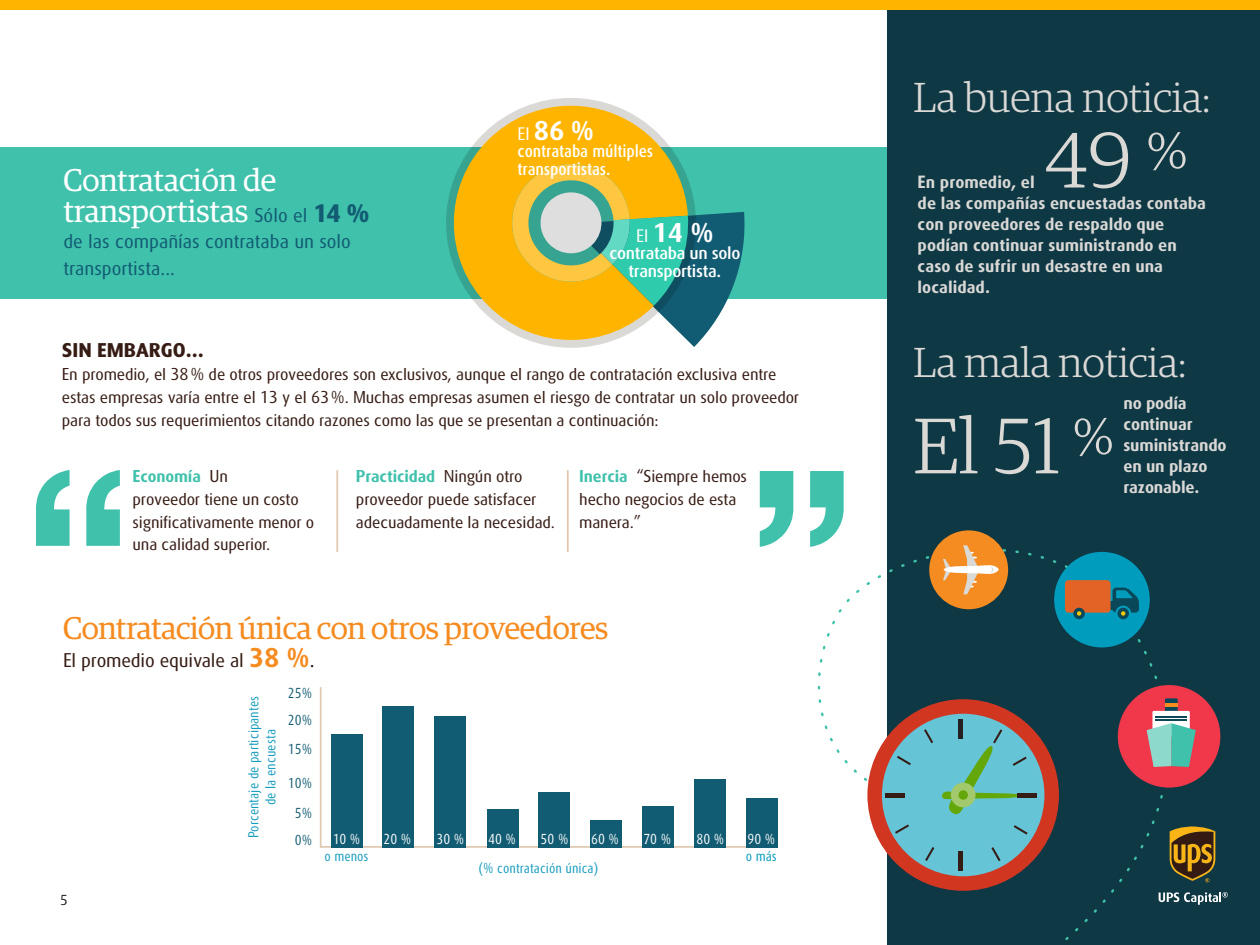
<style>
.page{position:relative;width:1260px;height:945px;background:#fff}
.page>*{position:absolute;margin:0;border:0;box-sizing:border-box;transform-origin:0 0}
.t1{font:300 78.75px "Guardian Egyp";color:#dad9d6}
.t2{font:300 42px "Guardian Egyp";color:#dad9d6}
.t3{font:31.5px/31.5px "Guardian Egyp";color:#fff}
.white_body{font:31.5px "Guardian Egyp";letter-spacing:-.01em;color:#f68b20}
.white_body-2{font:700 26.25px "UPS Sans";color:#fff}
.t4{font:19.25px/26.2px "UPS Sans";color:#125c73}
.white_body-3{font:19.25px "UPS Sans";letter-spacing:-.01em;color:#361c14}
.white_body-4{font:800 19.25px "UPS Sans";color:#361c14}
.white_body-5{font:500 condensed 17.5px/17.5px "UPS Sans";letter-spacing:-.01em;color:#fff}
.white_body-6{font:500 17.5px/17.5px "UPS Sans";letter-spacing:-.02em;color:#fff;text-align:center}
.t5{font:700 17.15px/21px "UPS Sans";color:#dad9d6}
.white_body-7{font:16.62px/22.8px "UPS Sans";letter-spacing:-.01em;color:#361c14}
.t6{font:condensed 14px/16.8px "UPS Sans";color:#169cbe;text-align:center}
.t7{font:condensed 14px "UPS Sans";color:#fff}
.t8{font:condensed 14px "UPS Sans";color:#125c73}
.t9{font:condensed 14px "UPS Sans";color:#009cbd}
.white_hadline{font:14px "UPS Sans";color:#231f20}
.s1{font-family:"UPS Sans";font-size:19.25px;color:#125c73}
.s2{font-family:"UPS Sans";font-weight:800;font-size:24.5px;color:#125c73}
.s3{font-weight:400;font-size:17.5px}
.s4{font-weight:700;color:#40c1ac}
.s5{font-weight:700;font-size:26.25px;color:#f68b20}
.s6{color:#000}
</style>
<div class="page">
<div style="left:0;top:147px;width:887px;height:151px;background:#40c1ac"></div>
<div style="left:887px;top:0;width:373px;height:945px;background:#0f3845"></div>
<svg style="left:442px;top:98px;width:236px;height:250px;fill:#ffb500"></svg>
<svg style="left:506px;top:159px;width:242px;height:188px;background:#a4b368"></svg>
<div style="left:0;top:0;width:1260px;height:10px;background:#ffb500"></div>
<svg style="left:818px;top:549px;width:345px;height:392px"></svg>
<div style="left:1118px;top:685px;width:102px;height:103px;background:#f0384a;border-radius:50%"></div>
<div style="left:1165px;top:698px;width:13px;height:17px;background:#0a4759"></div>
<div style="left:1152px;top:711px;width:38px;height:26px;background:#fff"></div>
<hr style="left:1156px;top:716px;width:31px;height:2px;background:#0a4759">
<hr style="left:1156px;top:719px;width:31px;height:2px;background:#0a4759">
<hr style="left:1165px;top:703px;width:13px;height:4px;background:#f68b20">
<svg style="left:1147px;top:723px;width:49px;height:44px"></svg>
<div style="left:929px;top:530px;width:79px;height:79px;background:#f58c21;border-radius:50%"></div>
<svg style="left:943px;top:545px;width:56px;height:49px"></svg>
<div style="left:1054px;top:552px;width:96px;height:95px;background:#009cbd;border-radius:50%"></div>
<div style="left:1103px;top:601px;width:13px;height:9px;background:#0a4759"></div>
<div style="left:1065px;top:580px;width:46px;height:33px;background:#e36326;border-radius:4px"></div>
<div style="left:1073px;top:608px;width:12px;height:11px;background:#0a4759;border-radius:50%"></div>
<svg style="left:1077px;top:611px;width:4px;height:5px"></svg>
<div style="left:1117px;top:608px;width:12px;height:11px;background:#0a4759;border-radius:50%"></div>
<svg style="left:1113px;top:588px;width:26px;height:28px"></svg>
<div style="left:867px;top:699px;width:192px;height:192px;background:#d13621;border-radius:50%"></div>
<div style="left:882px;top:714px;width:162px;height:162px;background:#66c4d7;border-radius:50%"></div>
<svg style="left:925px;top:847px;width:9px;height:14px"></svg>
<div style="left:958px;top:720px;width:5px;height:19px;background:#241f21"></div>
<div style="left:958px;top:851px;width:5px;height:20px;background:#351c15"></div>
<div style="left:1017px;top:793px;width:19px;height:5px;background:#351c15"></div>
<div style="left:885px;top:793px;width:20px;height:5px;background:#351c15"></div>
<svg style="left:897px;top:756px;width:14px;height:9px"></svg>
<svg style="left:1014px;top:825px;width:14px;height:10px"></svg>
<svg style="left:924px;top:729px;width:9px;height:14px"></svg>
<svg style="left:991px;top:847px;width:10px;height:14px"></svg>
<svg style="left:895px;top:824px;width:14px;height:10px"></svg>
<svg style="left:942px;top:729px;width:85px;height:86px"></svg>
<svg style="left:36px;top:470px;width:84px;height:76px"></svg>
<svg style="left:760px;top:471px;width:84px;height:76px"></svg>
<hr style="left:567px;top:470px;width:2px;height:82px;background:#e1c8b0">
<hr style="left:336px;top:470px;width:2px;height:82px;background:#e1c8b0">
<hr style="left:320px;top:846px;width:453px;height:2px;background:#e1c8b0">
<hr style="left:320px;top:687px;width:2px;height:161px;background:#e1c8b0">
<div style="left:434px;top:716px;width:32px;height:132px;background:#125c73"></div>
<div style="left:642px;top:806px;width:31px;height:42px;background:#125c73"></div>
<div style="left:331px;top:734px;width:31px;height:114px;background:#125c73"></div>
<div style="left:538px;top:792px;width:32px;height:56px;background:#125c73"></div>
<div style="left:382px;top:706px;width:32px;height:142px;background:#125c73"></div>
<div style="left:590px;top:820px;width:31px;height:28px;background:#125c73"></div>
<div style="left:487px;top:809px;width:31px;height:39px;background:#125c73"></div>
<div style="left:695px;top:779px;width:31px;height:69px;background:#125c73"></div>
<div style="left:746px;top:798px;width:32px;height:50px;background:#125c73"></div>
<svg style="left:1159px;top:892px;width:69px;height:13px"></svg>
<svg style="left:1170px;top:827px;width:45px;height:55px;background:#77591c"></svg>
<p class="t3" style="left:63px;top:162px;width:308px">Contratación de transportistas <span class="s1">Sólo el</span> <span class="s2">14 %</span></p>
<p class="t4" style="left:63px;top:228px;width:289px">de las compañías contrataba un solo transportista...</p>
<p class="white_body-2" style="left:518px;top:115px;width:78px"><span class="s3">El</span> 86 %</p>
<p class="white_body-5" style="left:518px;top:142px;width:137px">contrataba múltiples transportistas.</p>
<p class="white_body-2" style="left:636px;top:217px;width:79px"><span class="s3">El</span> 14 %</p>
<p class="white_body-6" style="left:609px;top:244px;width:132px">contrataba un solo transportista.</p>
<p class="white_body-4" style="left:62px;top:339px;width:143px">SIN EMBARGO…</p>
<p class="white_body-7" style="left:62px;top:363px;width:739px">En promedio, el 38% de otros proveedores son exclusivos, aunque el rango de contratación exclusiva entre estas empresas varía entre el 13 y el 63%. Muchas empresas asumen el riesgo de contratar un solo proveedor para todos sus requerimientos citando razones como las que se presentan a continuación:</p>
<p class="white_body-7" style="left:133px;top:465px;width:183px"><span class="s4">Economía</span> Un<br>proveedor tiene un costo significativamente menor o una calidad superior.</p>
<p class="white_body-7" style="left:356px;top:465px;width:201px"><span class="s4">Practicidad</span> Ningún otro proveedor puede satisfacer adecuadamente la necesidad.</p>
<p class="white_body-7" style="left:579px;top:465px;width:169px"><span class="s4">Inercia</span> “Siempre hemos hecho negocios de esta manera.”</p>
<p class="white_body" style="left:63px;top:606px;width:547px">Contratación única con otros proveedores</p>
<p class="white_body-3" style="left:63px;top:649px;width:253px">El promedio equivale al <span class="s5">38 %</span><span class="s6">.</span></p>
<p class="white_hadline" style="left:60px;top:892px;width:9px">5</p>
<p class="t6" style="left:245px;top:838px;width:144px;rotate:-90deg">Porcentaje de participantes de la encuesta</p>
<p class="t8" style="left:288px;top:685px;width:26px">25%</p>
<p class="t8" style="left:288px;top:712px;width:26px">20%</p>
<p class="t8" style="left:288px;top:741px;width:26px">15%</p>
<p class="t8" style="left:288px;top:775px;width:26px">10%</p>
<p class="t8" style="left:295px;top:805px;width:19px">5%</p>
<p class="t8" style="left:295px;top:832px;width:19px">0%</p>
<p class="t7" style="left:333px;top:831px;width:29px">10 %</p>
<p class="t6" style="left:324px;top:848px;width:46px">o menos</p>
<p class="t7" style="left:384px;top:831px;width:29px">20 %</p>
<p class="t7" style="left:436px;top:831px;width:29px">30 %</p>
<p class="t7" style="left:488px;top:831px;width:29px">40 %</p>
<p class="t7" style="left:541px;top:831px;width:29px">50 %</p>
<p class="t7" style="left:591px;top:831px;width:29px">60 %</p>
<p class="t7" style="left:643px;top:831px;width:29px">70 %</p>
<p class="t7" style="left:697px;top:831px;width:29px">80 %</p>
<p class="t7" style="left:748px;top:831px;width:29px">90 %</p>
<p class="t9" style="left:746px;top:848px;width:32px">o más</p>
<p class="t6" style="left:479px;top:859px;width:121px">(% contratación única)</p>
<p class="t2" style="left:913px;top:69px;width:298px">La buena noticia:</p>
<p class="t1" style="left:1045px;top:108px;width:144px">49 <sup>%</sup></p>
<p class="t5" style="left:918px;top:192px;width:290px">de las compañías encuestadas contaba con proveedores de respaldo que podían continuar suministrando en caso de sufrir un desastre en una localidad.</p>
<p class="t5" style="left:918px;top:171px;width:119px">En promedio, el</p>
<p class="t2" style="left:913px;top:335px;width:274px">La mala noticia:</p>
<p class="t1" style="left:913px;top:394px;width:202px">El 51 <sup>%</sup></p>
<p class="t5" style="left:1123px;top:393px;width:105px">no podía continuar suministrando en un plazo razonable.</p>
</div>
